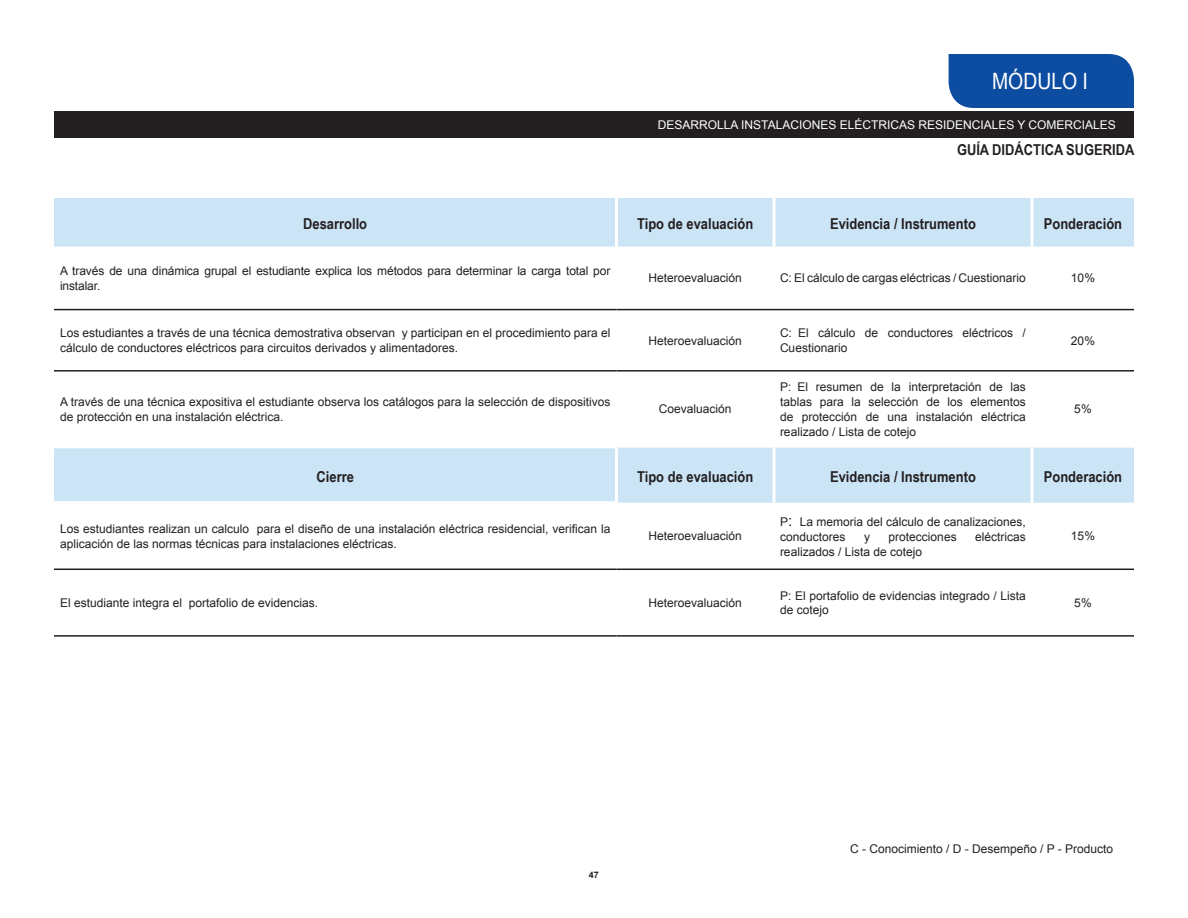
<style>
.page{position:relative;width:1188px;height:918px;background:#fff}
.page>*{position:absolute;margin:0;border:0;box-sizing:border-box;transform-origin:0 0}
.t1{font:22.5px "Arial Narrow";color:#fff;scale:1.05 1}
.t2{font:700 15px "Arial Narrow";color:#231f20;scale:1.05 1}
.t3{font:12px/15px "Arial";color:#231f20}
.t4{font:12px "Arial";color:#fff}
.t5{font:700 9px "Arial";color:#231f20}
.s1{font-size:15px}
</style>
<div class="page">
<div style="left:54px;top:111px;width:1080px;height:26px;background:#231f20"></div>
<div style="left:949px;top:54px;width:185px;height:54px;background:#0d4da1"></div>
<div style="left:54px;top:198px;width:1080px;height:49px;background:#cbe4f6"></div>
<div style="left:54px;top:447px;width:562px;height:56px;background:#cbe4f6"></div>
<div style="left:618px;top:448px;width:516px;height:55px;background:#cbe4f6"></div>
<hr style="left:615px;top:198px;width:3px;height:49px;background:#fff">
<svg style="left:772px;top:198px;width:4px;height:49px"></svg>
<svg style="left:1030px;top:198px;width:4px;height:49px"></svg>
<hr style="left:54px;top:445px;width:562px;height:3px;background:#fff">
<hr style="left:54px;top:501px;width:564px;height:3px;background:#fff">
<hr style="left:615px;top:448px;width:3px;height:53px;background:#fff">
<svg style="left:772px;top:448px;width:4px;height:55px"></svg>
<svg style="left:1030px;top:448px;width:4px;height:55px"></svg>
<hr style="left:54px;top:370px;width:562px;height:2px;background:#231f20">
<hr style="left:54px;top:309px;width:562px;height:1px;background:#231f20">
<hr style="left:616px;top:309px;width:158px;height:1px;background:#231f20">
<hr style="left:774px;top:309px;width:258px;height:1px;background:#231f20">
<hr style="left:1032px;top:309px;width:102px;height:1px;background:#231f20">
<hr style="left:616px;top:370px;width:158px;height:2px;background:#231f20">
<hr style="left:774px;top:370px;width:258px;height:2px;background:#231f20">
<hr style="left:1032px;top:370px;width:102px;height:2px;background:#231f20">
<hr style="left:54px;top:569px;width:562px;height:1px;background:#231f20">
<hr style="left:616px;top:569px;width:158px;height:1px;background:#231f20">
<hr style="left:774px;top:569px;width:258px;height:1px;background:#231f20">
<hr style="left:1032px;top:569px;width:102px;height:1px;background:#231f20">
<hr style="left:54px;top:635px;width:562px;height:2px;background:#231f20">
<hr style="left:616px;top:635px;width:158px;height:2px;background:#231f20">
<hr style="left:774px;top:635px;width:258px;height:2px;background:#231f20">
<hr style="left:1032px;top:635px;width:102px;height:2px;background:#231f20">
<p class="t1" style="left:992px;top:65px;width:93px">MÓDULO I</p>
<p class="t4" style="left:658px;top:117px;width:460px">DESARROLLA INSTALACIONES ELÉCTRICAS RESIDENCIALES Y COMERCIALES</p>
<p class="t2" style="left:957px;top:138px;width:171px">GUÍA DIDÁCTICA SUGERIDA</p>
<p class="t2" style="left:303px;top:213px;width:62px">Desarrollo</p>
<p class="t2" style="left:637px;top:213px;width:112px">Tipo de evaluación</p>
<p class="t2" style="left:830px;top:213px;width:140px">Evidencia / Instrumento</p>
<p class="t2" style="left:1044px;top:213px;width:76px">Ponderación</p>
<p class="t3" style="left:60px;top:263px;width:552px">A través de una dinámica grupal el estudiante explica los métodos para determinar la carga total por instalar.</p>
<p class="t3" style="left:649px;top:271px;width:95px">Heteroevaluación</p>
<p class="t3" style="left:780px;top:271px;width:247px">C: El cálculo de cargas eléctricas / Cuestionario</p>
<p class="t3" style="left:1071px;top:271px;width:26px">10%</p>
<p class="t3" style="left:60px;top:325px;width:552px">Los estudiantes a través de una técnica demostrativa observan y participan en el procedimiento para el cálculo de conductores eléctricos para circuitos derivados y alimentadores.</p>
<p class="t3" style="left:649px;top:333px;width:95px">Heteroevaluación</p>
<p class="t3" style="left:780px;top:325px;width:247px">C: El cálculo de conductores eléctricos /<br>Cuestionario</p>
<p class="t3" style="left:1071px;top:333px;width:26px">20%</p>
<p class="t3" style="left:60px;top:394px;width:552px">A través de una técnica expositiva el estudiante observa los catálogos para la selección de dispositivos de protección en una instalación eléctrica.</p>
<p class="t3" style="left:659px;top:402px;width:74px">Coevaluación</p>
<p class="t3" style="left:780px;top:379px;width:247px;text-align:justify">P: El resumen de la interpretación de las tablas para la selección de los elementos de protección de una instalación eléctrica realizado / Lista de cotejo</p>
<p class="t3" style="left:1074px;top:402px;width:19px">5%</p>
<p class="t2" style="left:317px;top:465px;width:37px">Cierre</p>
<p class="t2" style="left:637px;top:465px;width:112px">Tipo de evaluación</p>
<p class="t2" style="left:830px;top:465px;width:140px">Evidencia / Instrumento</p>
<p class="t2" style="left:1044px;top:465px;width:76px">Ponderación</p>
<p class="t3" style="left:60px;top:521px;width:552px">Los estudiantes realizan un calculo para el diseño de una instalación eléctrica residencial, verifican la aplicación de las normas técnicas para instalaciones eléctricas.</p>
<p class="t3" style="left:649px;top:529px;width:95px">Heteroevaluación</p>
<p class="t3" style="left:780px;top:515px;width:247px">P<span class="s1">:</span> La memoria del cálculo de canalizaciones, conductores</p>
<p class="t3" style="left:1071px;top:529px;width:26px">15%</p>
<p class="t3" style="left:864px;top:530px;width:7px">y</p>
<p class="t3" style="left:889px;top:530px;width:70px">protecciones</p>
<p class="t3" style="left:975px;top:530px;width:52px">eléctricas</p>
<p class="t3" style="left:780px;top:545px;width:144px">realizados / Lista de cotejo</p>
<p class="t3" style="left:60px;top:595px;width:260px">El estudiante integra el portafolio de evidencias.</p>
<p class="t3" style="left:649px;top:595px;width:95px">Heteroevaluación</p>
<p class="t3" style="left:780px;top:588px;width:247px;line-height:14.4px">P: El portafolio de evidencias integrado / Lista de cotejo</p>
<p class="t3" style="left:1074px;top:595px;width:19px">5%</p>
<p class="t5" style="left:589px;top:868px;width:12px">47</p>
<p class="t3" style="left:850px;top:841px;width:265px">C - Conocimiento / D - Desempeño / P - Producto</p>
</div>
